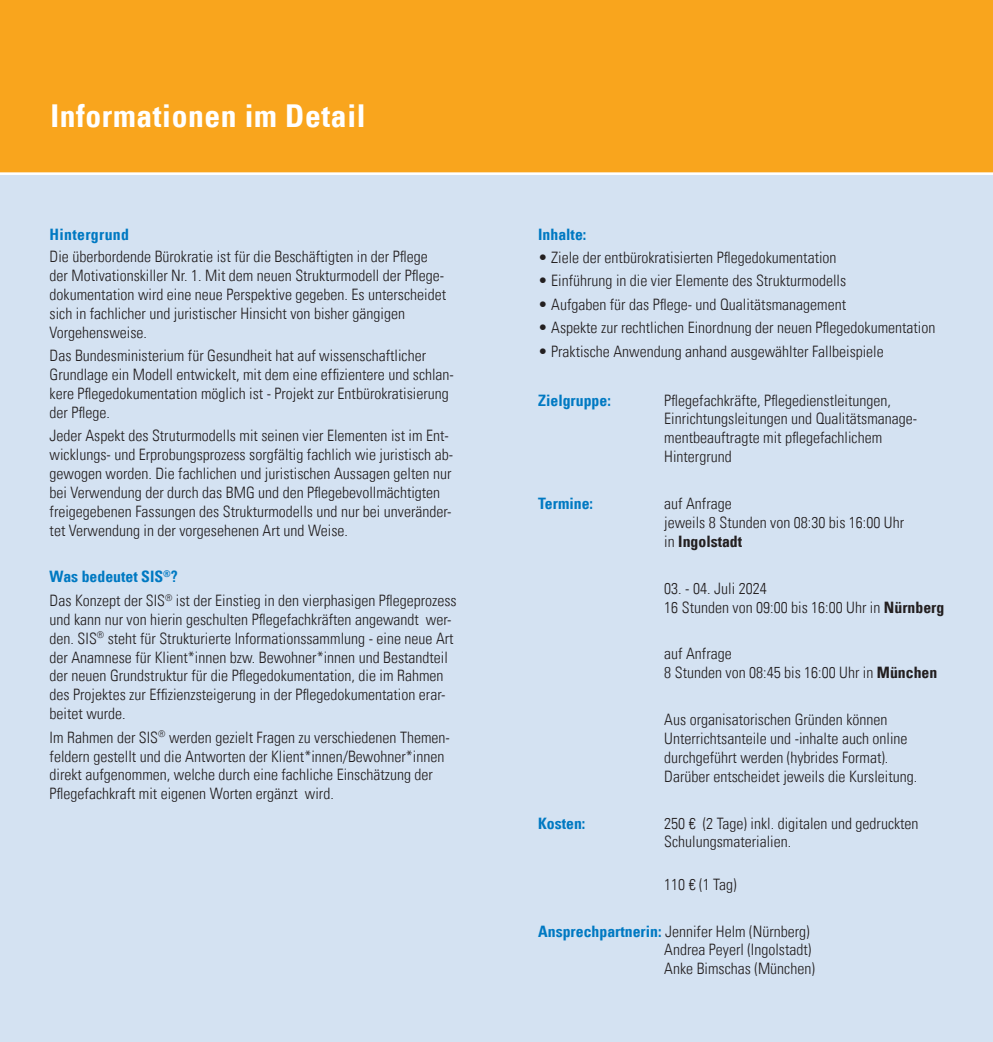
<style>
.page{position:relative;width:993px;height:1042px;background:#fff}
.page>*{position:absolute;margin:0;border:0;box-sizing:border-box;transform-origin:0 0}
.t1{font:31.5px "Univers Com 67 Bold Cond";letter-spacing:.02em;color:#fff}
.t2{font:15.75px/18.9px "Univers Com 47 Light Cond";color:#231f20}
.t3{font:15.75px "Univers Com 67 Bold Cond";color:#0079c2}
.t4{font:15.75px "Univers Com 67 Bold Cond";letter-spacing:.02em;color:#0079c2}
.s1{font-family:"Univers Com 67 Bold Cond"}
.s2{font-family:"Univers Com 67 Bold Cond";color:#0079c2}
</style>
<div class="page">
<div style="left:0;top:0;width:992px;height:174px;background:#f9a51d"></div>
<div style="left:0;top:174px;width:992px;height:868px;background:#d4e2f2"></div>
<hr style="left:0;top:172px;width:992px;height:3px;background:#fff">
<p class="t1" style="left:50px;top:96px;width:316px">Informationen im Detail</p>
<p class="t4" style="left:50px;top:224px;width:81px">Hintergrund</p>
<p class="t2" style="left:50px;top:247px;width:398px">Die überbordende Bürokratie ist für die Beschäftigten in der Pflege der Motivationskiller Nr. 1. Mit dem neuen Strukturmodell der Pflege&shy;dokumentation wird eine neue Perspektive gegeben. Es unterscheidet sich in fachlicher und juristischer Hinsicht von bisher gängigen Vorgehensweise.</p>
<p class="t2" style="left:50px;top:346px;width:406px">Das Bundesministerium für Gesundheit hat auf wissenschaftlicher Grundlage ein Modell entwickelt, mit dem eine effizientere und schlan&shy;kere Pflegedokumentation möglich ist - Projekt zur Entbürokratisierung der Pflege.</p>
<p class="t2" style="left:50px;top:426px;width:405px">Jeder Aspekt des Struturmodells mit seinen vier Elementen ist im Ent&shy;wicklungs- und Erprobungsprozess sorgfältig fachlich wie juristisch ab&shy;gewogen worden. Die fachlichen und juristischen Aussagen gelten nur bei Verwendung der durch das BMG und den Pflegebevollmächtigten freigegebenen Fassungen des Strukturmodells und nur bei unveränder&shy;tet Verwendung in der vorgesehenen Art und Weise.</p>
<p class="t3" style="left:50px;top:567px;width:130px">Was bedeutet SIS<sup>®</sup>?</p>
<p class="t2" style="left:50px;top:591px;width:408px">Das Konzept der SIS<sup>®</sup> ist der Einstieg in den vierphasigen Pflegeprozess und kann nur von hierin geschulten Pflegefachkräften angewandt wer&shy;den. SIS<sup>®</sup> steht für Strukturierte Informationssammlung - eine neue Art der Anamnese für Klient*innen bzw. Bewohner*innen und Bestandteil der neuen Grundstruktur für die Pflegedokumentation, die im Rahmen des Projektes zur Effizienzsteigerung in der Pflegedokumentation erar&shy;beitet wurde.</p>
<p class="t2" style="left:50px;top:728px;width:401px">Im Rahmen der SIS<sup>®</sup> werden gezielt Fragen zu verschiedenen Themen&shy;feldern gestellt und die Antworten der Klient*innen/Bewohner*innen direkt aufgenommen, welche durch eine fachliche Einschätzung der Pflegefachkraft mit eigenen Worten ergänzt wird.</p>
<p class="t3" style="left:538px;top:224px;width:50px">Inhalte:</p>
<p class="t2" style="left:538px;top:248px;width:300px">• Ziele der entbürokratisierten Pflegedokumentation</p>
<p class="t2" style="left:538px;top:271px;width:309px">• Einführung in die vier Elemente des Strukturmodells</p>
<p class="t2" style="left:538px;top:295px;width:309px">• Aufgaben für das Pflege- und Qualitätsmanagement</p>
<p class="t2" style="left:538px;top:318px;width:398px">• Aspekte zur rechtlichen Einordnung der neuen Pflegedokumentation</p>
<p class="t2" style="left:538px;top:342px;width:347px">• Praktische Anwendung anhand ausgewählter Fallbeispiele</p>
<p class="t3" style="left:538px;top:390px;width:74px">Zielgruppe:</p>
<p class="t2" style="left:664px;top:390px;width:254px">Pflegefachkräfte, Pflegedienstleitungen, Einrichtungsleitungen und Qualitätsmanage&shy;mentbeauftragte mit pflegefachlichem Hintergrund</p>
<p class="t3" style="left:538px;top:494px;width:56px">Termine:</p>
<p class="t2" style="left:664px;top:494px;width:241px">auf Anfrage<br>jeweils 8 Stunden von 08:30 bis 16:00 Uhr in <span class="s1">Ingolstadt</span></p>
<p class="t2" style="left:664px;top:578px;width:281px">03. - 04. Juli 2024<br>16 Stunden von 09:00 bis 16:00 Uhr in <span class="s1">Nürnberg</span></p>
<p class="t2" style="left:664px;top:644px;width:274px">auf Anfrage<br>8 Stunden von 08:45 bis 16:00 Uhr in <span class="s1">München</span></p>
<p class="t2" style="left:664px;top:710px;width:254px">Aus organisatorischen Gründen können Unterrichtsanteile und -inhalte auch online durchgeführt werden (hybrides Format).<br>Darüber entscheidet jeweils die Kursleitung.</p>
<p class="t3" style="left:538px;top:813px;width:49px">Kosten:</p>
<p class="t2" style="left:664px;top:813px;width:256px">250 € (2 Tage) inkl. digitalen und gedruckten<br>Schulungsmaterialien.</p>
<p class="t2" style="left:664px;top:875px;width:74px">110 € (1 Tag)</p>
<p class="t2" style="left:664px;top:921px;width:152px;text-indent:-126px"><span class="s2">Ansprechpartnerin:</span> Jennifer Helm (Nürnberg)<br>Andrea Peyerl (Ingolstadt)<br>Anke Bimschas (München)</p>
</div>
